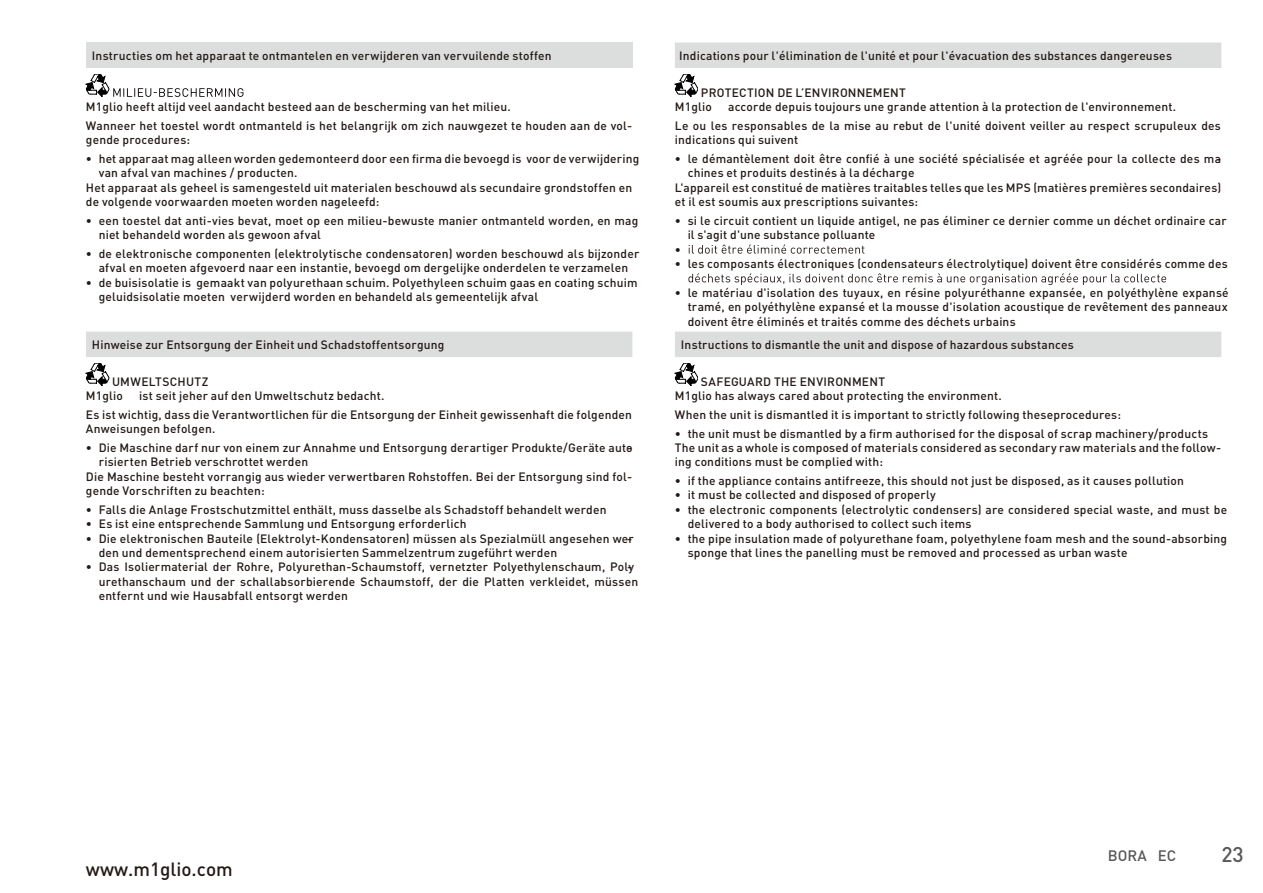
<style>
.page{position:relative;width:1263px;height:893px;background:#fff}
.page>*{position:absolute;margin:0;border:0;box-sizing:border-box;transform-origin:0 0}
.t1{font:500 21px "DIN Pro";color:#595857}
.t2{font:500 18.9px "DIN Pro";color:#231916}
.t3{font:500 15px "DIN Pro";color:#595857}
.t4{font:500 12px/14.4px "DIN Pro";letter-spacing:.015em;color:#231916}
</style>
<div class="page">
<svg style="left:86px;top:43px;width:1135px;height:314px"></svg>
<svg style="left:86px;top:74px;width:157px;height:23px"></svg>
<svg style="left:675px;top:74px;width:23px;height:23px"></svg>
<svg style="left:689px;top:245px;width:175px;height:9px"></svg>
<svg style="left:688px;top:273px;width:478px;height:12px"></svg>
<svg style="left:86px;top:363px;width:23px;height:23px"></svg>
<svg style="left:675px;top:363px;width:23px;height:23px"></svg>
<p class="t4" style="left:92px;top:48px;width:461px">Instructies om het apparaat te ontmantelen en verwijderen van vervuilende stoffen</p>
<p class="t4" style="left:679px;top:48px;width:494px">Indications pour l'élimination de l'unité et pour l'évacuation des substances dangereuses</p>
<p class="t4" style="left:86px;top:97px;width:548px;line-height:18.6px">M1glio heeft altijd veel aandacht besteed aan de bescherming van het milieu.<br>Wanneer het toestel wordt ontmanteld is het belangrijk om zich nauwgezet te houden aan de vol-</p>
<p class="t4" style="left:86px;top:132px;width:106px">gende procedures:</p>
<p class="t4" style="left:86px;top:151px;width:555px">• het apparaat mag alleen worden gedemonteerd door een firma die bevoegd is voor de verwijdering</p>
<p class="t4" style="left:99px;top:165px;width:200px">van afval van machines / producten.</p>
<p class="t4" style="left:86px;top:180px;width:548px">Het apparaat als geheel is samengesteld uit materialen beschouwd als secundaire grondstoffen en</p>
<p class="t4" style="left:86px;top:194px;width:295px">de volgende voorwaarden moeten worden nageleefd:</p>
<p class="t4" style="left:99px;top:213px;width:541px;text-indent:-13px">• een toestel dat anti-vies bevat, moet op een milieu-bewuste manier ontmanteld worden, en mag niet behandeld worden als gewoon afval</p>
<p class="t4" style="left:86px;top:246px;width:555px;text-align:center">• de elektronische componenten (elektrolytische condensatoren) worden beschouwd als bijzonder afval en moeten afgevoerd naar een instantie, bevoegd om dergelijke onderdelen te verzamelen</p>
<p class="t4" style="left:99px;top:275px;width:540px;text-indent:-13px">• de buisisolatie is gemaakt van polyurethaan schuim. Polyethyleen schuim gaas en coating schuim geluidsisolatie moeten verwijderd worden en behandeld als gemeentelijk afval</p>
<p class="t4" style="left:675px;top:85px;width:233px;text-indent:26px">PROTECTION DE L’ENVIRONNEMENT<br>M1glio</p>
<p class="t4" style="left:675px;top:97px;width:548px;line-height:18.6px;text-indent:53px">accorde depuis toujours une grande attention à la protection de l'environnement.<br>Le ou les responsables de la mise au rebut de l'unité doivent veiller au respect scrupuleux des</p>
<p class="t4" style="left:675px;top:132px;width:125px">indications qui suivent</p>
<p class="t4" style="left:675px;top:151px;width:548px">• le démantèlement doit être confié à une société spécialisée et agréée pour la collecte des ma-</p>
<p class="t4" style="left:688px;top:165px;width:228px">chines et produits destinés à la décharge</p>
<p class="t4" style="left:675px;top:180px;width:548px">L'appareil est constitué de matières traitables telles que les MPS (matières premières secondaires)</p>
<p class="t4" style="left:675px;top:194px;width:245px">et il est soumis aux prescriptions suivantes:</p>
<p class="t4" style="left:675px;top:213px;width:553px">• si le circuit contient un liquide antigel, ne pas éliminer ce dernier comme un déchet ordinaire car</p>
<p class="t4" style="left:688px;top:227px;width:189px">il s'agit d'une substance polluante</p>
<p class="t4" style="left:675px;top:242px;width:8px">•</p>
<p class="t4" style="left:675px;top:256px;width:554px">• les composants électroniques (condensateurs électrolytique) doivent être considérés comme des</p>
<p class="t4" style="left:688px;top:285px;width:542px;text-align:justify;text-indent:-13px">• le matériau d'isolation des tuyaux, en résine polyuréthanne expansée, en polyéthylène expansé tramé, en polyéthylène expansé et la mousse d'isolation acoustique de revêtement des panneaux doivent être éliminés et traités comme des déchets urbains</p>
<p class="t4" style="left:92px;top:337px;width:354px">Hinweise zur Entsorgung der Einheit und Schadstoffentsorgung</p>
<p class="t4" style="left:681px;top:337px;width:394px">Instructions to dismantle the unit and dispose of hazardous substances</p>
<p class="t4" style="left:86px;top:374px;width:124px;text-indent:26px">UMWELTSCHUTZ<br>M1glio</p>
<p class="t4" style="left:675px;top:374px;width:328px;text-indent:26px">SAFEGUARD THE ENVIRONMENT<br>M1glio has always cared about protecting the environment.</p>
<p class="t4" style="left:675px;top:407px;width:448px">When the unit is dismantled it is important to strictly following theseprocedures:</p>
<p class="t4" style="left:675px;top:425px;width:548px">• the unit must be dismantled by a firm authorised for the disposal of scrap machinery/products<br>The unit as a whole is composed of materials considered as secondary raw materials and the follow&shy;ing conditions must be complied with:</p>
<p class="t4" style="left:675px;top:473px;width:511px">• if the appliance contains antifreeze, this should not just be disposed, as it causes pollution</p>
<p class="t4" style="left:675px;top:487px;width:262px">• it must be collected and disposed of properly</p>
<p class="t4" style="left:688px;top:502px;width:541px;text-indent:-13px">• the electronic components (electrolytic condensers) are considered special waste, and must be delivered to a body authorised to collect such items</p>
<p class="t4" style="left:688px;top:531px;width:541px;text-indent:-13px">• the pipe insulation made of polyurethane foam, polyethylene foam mesh and the sound-absorbing sponge that lines the panelling must be removed and processed as urban waste</p>
<p class="t4" style="left:86px;top:386px;width:548px;line-height:18.6px;text-indent:53px">ist seit jeher auf den Umweltschutz bedacht.<br>Es ist wichtig, dass die Verantwortlichen für die Entsorgung der Einheit gewissenhaft die folgenden</p>
<p class="t4" style="left:86px;top:421px;width:131px">Anweisungen befolgen.</p>
<p class="t4" style="left:86px;top:440px;width:548px">• Die Maschine darf nur von einem zur Annahme und Entsorgung derartiger Produkte/Geräte auto-</p>
<p class="t4" style="left:99px;top:454px;width:211px">risierten Betrieb verschrottet werden</p>
<p class="t4" style="left:86px;top:469px;width:548px">Die Maschine besteht vorrangig aus wieder verwertbaren Rohstoffen. Bei der Entsorgung sind fol-</p>
<p class="t4" style="left:86px;top:483px;width:180px">gende Vorschriften zu beachten:</p>
<p class="t4" style="left:86px;top:502px;width:522px">• Falls die Anlage Frostschutzmittel enthält, muss dasselbe als Schadstoff behandelt werden</p>
<p class="t4" style="left:86px;top:516px;width:382px">• Es ist eine entsprechende Sammlung und Entsorgung erforderlich</p>
<p class="t4" style="left:99px;top:531px;width:537px;text-indent:-13px">• Die elektronischen Bauteile (Elektrolyt-Kondensatoren) müssen als Spezialmüll angesehen we-r den und dementsprechend einem autorisierten Sammelzentrum zugeführt werden</p>
<p class="t4" style="left:99px;top:559px;width:541px;text-indent:-13px">• Das Isoliermaterial der Rohre, Polyurethan-Schaumstoff, vernetzter Polyethylenschaum, Pol-y urethanschaum und der schallabsorbierende Schaumstoff, der die Platten verkleidet, müssen entfernt und wie Hausabfall entsorgt werden</p>
<h2 class="t2" style="left:86px;top:856px;width:148px">www.m1glio.com</h2>
<p class="t3" style="left:1108px;top:845px;width:70px">BORA EC</p>
<h1 class="t1" style="left:1221px;top:840px;width:24px">23</h1>
</div>
